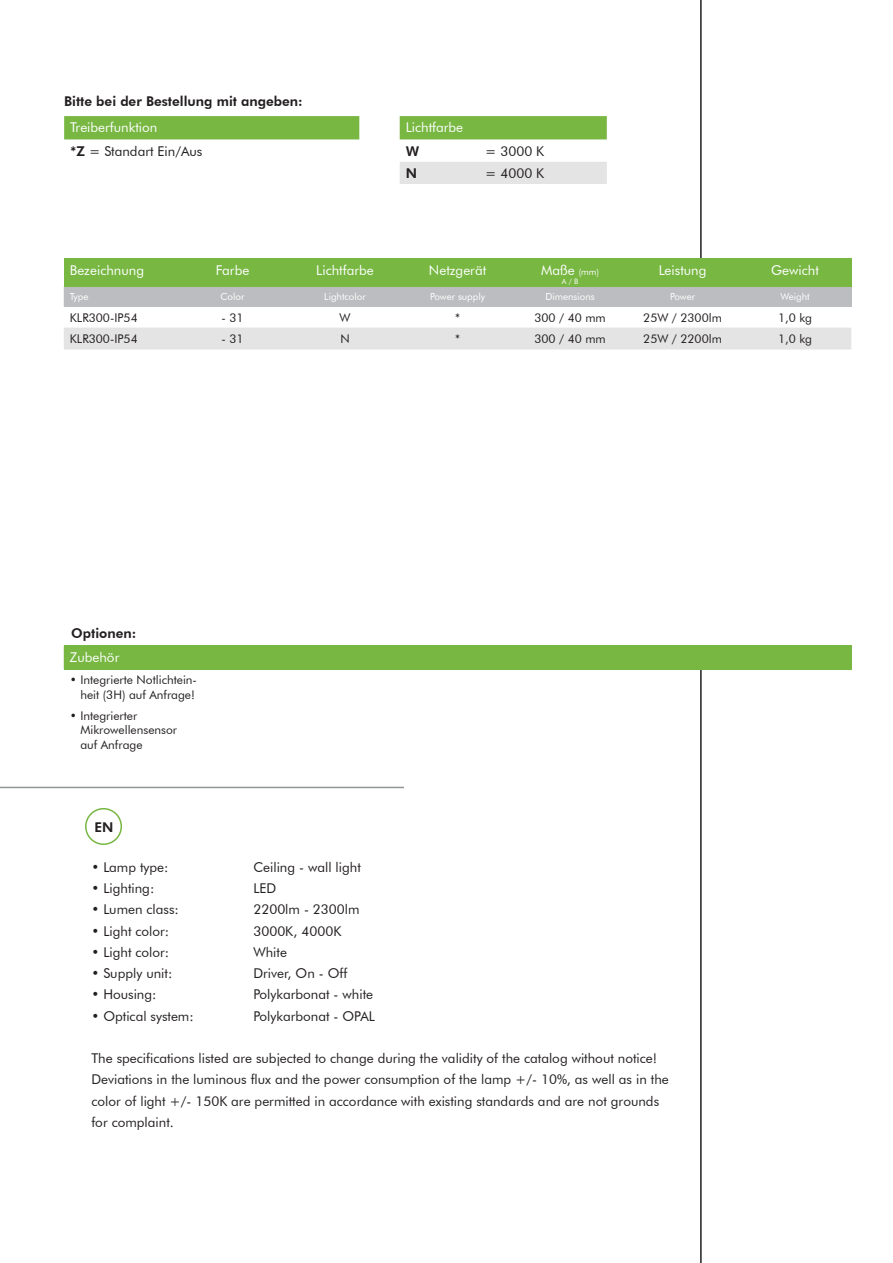
<style>
.page{position:relative;width:893px;height:1263px;background:#fff}
.page>*{position:absolute;margin:0;border:0;box-sizing:border-box;transform-origin:0 0}
.t1{font:13.5px/21.3px "Futura BT";color:#231f20}
.t2{font:13.5px "Futura BT";color:#fff}
.t3{font:800 13.5px "Futura BT";color:#231f20}
.t4{font:12px/14.4px "Futura BT";color:#231f20;text-align:right}
.t5{font:9.75px "Futura BT";color:#fff}
.t6{font:7.5px "Futura BT";color:#fff}
.s1{color:#fff}
.s2{font-weight:800}
.s3{font-size:9px}
</style>
<div class="page">
<div style="left:85px;top:808px;width:37px;height:37px;border:2px solid #77b742;border-radius:50%"></div>
<hr style="left:700px;top:658px;width:2px;height:605px;background:#231f20">
<hr style="left:0;top:787px;width:404px;height:1px;background:#929595">
<div style="left:64px;top:646px;width:787px;height:24px;background:#77b742"></div>
<hr style="left:700px;top:0;width:2px;height:270px;background:#231f20">
<div style="left:64px;top:287px;width:787px;height:20px;background:#bcbdc0"></div>
<div style="left:64px;top:259px;width:787px;height:28px;background:#77b742"></div>
<div style="left:64px;top:116px;width:295px;height:23px;background:#77b742"></div>
<div style="left:400px;top:116px;width:207px;height:23px;background:#77b742"></div>
<div style="left:400px;top:162px;width:207px;height:22px;background:#e4e4e4"></div>
<div style="left:64px;top:328px;width:787px;height:21px;background:#e4e4e4"></div>
<p class="t3" style="left:64px;top:93px;width:240px">Bitte bei der Bestellung mit angeben:</p>
<p class="t1" style="left:70px;top:116px;width:134px;line-height:23.4px"><span class="s1">Treiberfunktion<br></span><span class="s2">*Z</span> = Standart Ein/Aus</p>
<p class="t2" style="left:406px;top:119px;width:59px">Lichtfarbe</p>
<p class="t3" style="left:406px;top:143px;width:15px">W</p>
<p class="t1" style="left:485px;top:140px;width:61px">= 3000 K</p>
<p class="t3" style="left:406px;top:165px;width:13px">N</p>
<p class="t1" style="left:485px;top:162px;width:61px">= 4000 K</p>
<p class="t2" style="left:70px;top:262px;width:76px">Bezeichnung</p>
<p class="t2" style="left:216px;top:262px;width:35px">Farbe</p>
<p class="t2" style="left:316px;top:262px;width:59px">Lichtfarbe</p>
<p class="t2" style="left:429px;top:262px;width:59px">Netzgerät</p>
<p class="t2" style="left:541px;top:262px;width:60px">Maße <span class="s3">(mm)</span></p>
<p class="t6" style="left:562px;top:277px;width:18px">A / B</p>
<p class="t2" style="left:659px;top:262px;width:49px">Leistung</p>
<p class="t2" style="left:771px;top:262px;width:49px">Gewicht</p>
<p class="t5" style="left:70px;top:291px;width:20px">Type</p>
<p class="t5" style="left:221px;top:291px;width:25px">Color</p>
<p class="t5" style="left:324px;top:291px;width:43px">Lightcolor</p>
<p class="t5" style="left:430px;top:291px;width:57px">Power supply</p>
<p class="t5" style="left:545px;top:291px;width:51px">Dimensions</p>
<p class="t5" style="left:670px;top:291px;width:27px">Power</p>
<p class="t5" style="left:780px;top:291px;width:31px">Weight</p>
<p class="t4" style="left:70px;top:310px;width:69px">KLR300-IP54</p>
<p class="t4" style="left:221px;top:310px;width:24px">- 31</p>
<p class="t4" style="left:340px;top:310px;width:12px">W</p>
<p class="t4" style="left:455px;top:310px;width:6px">*</p>
<p class="t4" style="left:534px;top:310px;width:73px">300 / 40 mm</p>
<p class="t4" style="left:643px;top:310px;width:80px">25W / 2300lm</p>
<p class="t4" style="left:778px;top:310px;width:36px">1,0 kg</p>
<p class="t4" style="left:70px;top:331px;width:69px">KLR300-IP54</p>
<p class="t4" style="left:221px;top:331px;width:24px">- 31</p>
<p class="t4" style="left:340px;top:331px;width:11px">N</p>
<p class="t4" style="left:455px;top:331px;width:6px">*</p>
<p class="t4" style="left:534px;top:331px;width:73px">300 / 40 mm</p>
<p class="t4" style="left:643px;top:331px;width:80px">25W / 2200lm</p>
<p class="t4" style="left:778px;top:331px;width:36px">1,0 kg</p>
<p class="t3" style="left:71px;top:625px;width:67px">Optionen:</p>
<p class="t2" style="left:70px;top:649px;width:51px">Zubehör</p>
<p class="t4" style="left:70px;top:673px;width:129px">• Integrierte Notlichtein&shy;heit (3H) auf Anfrage!</p>
<p class="t4" style="left:80px;top:708px;width:98px;text-align:left;text-indent:-11px">• Integrierter<br>Mikrowellensensor auf Anfrage</p>
<p class="t3" style="left:94px;top:819px;width:20px">EN</p>
<p class="t1" style="left:91px;top:856px;width:79px">• Lamp type:</p>
<p class="t1" style="left:253px;top:856px;width:109px">Ceiling - wall light</p>
<p class="t1" style="left:91px;top:877px;width:64px">• Lighting:</p>
<p class="t1" style="left:253px;top:877px;width:24px">LED</p>
<p class="t1" style="left:91px;top:899px;width:89px">• Lumen class:</p>
<p class="t1" style="left:253px;top:899px;width:108px">2200lm - 2300lm</p>
<p class="t1" style="left:91px;top:920px;width:79px">• Light color:</p>
<p class="t1" style="left:253px;top:920px;width:89px">3000K, 4000K</p>
<p class="t1" style="left:91px;top:941px;width:79px">• Light color:</p>
<p class="t1" style="left:253px;top:941px;width:35px">White</p>
<p class="t1" style="left:91px;top:962px;width:82px">• Supply unit:</p>
<p class="t1" style="left:253px;top:962px;width:95px">Driver, On - Off</p>
<p class="t1" style="left:91px;top:984px;width:67px">• Housing:</p>
<p class="t1" style="left:253px;top:984px;width:121px">Polykarbonat - white</p>
<p class="t1" style="left:91px;top:1005px;width:104px">• Optical system:</p>
<p class="t1" style="left:253px;top:1005px;width:123px">Polykarbonat - OPAL</p>
<p class="t1" style="left:91px;top:1047px;width:579px">The specifications listed are subjected to change during the validity of the catalog without notice!<br>Deviations in the luminous flux and the power consumption of the lamp +/- 10%, as well as in the color of light +/- 150K are permitted in accordance with existing standards and are not grounds for complaint.</p>
</div>
